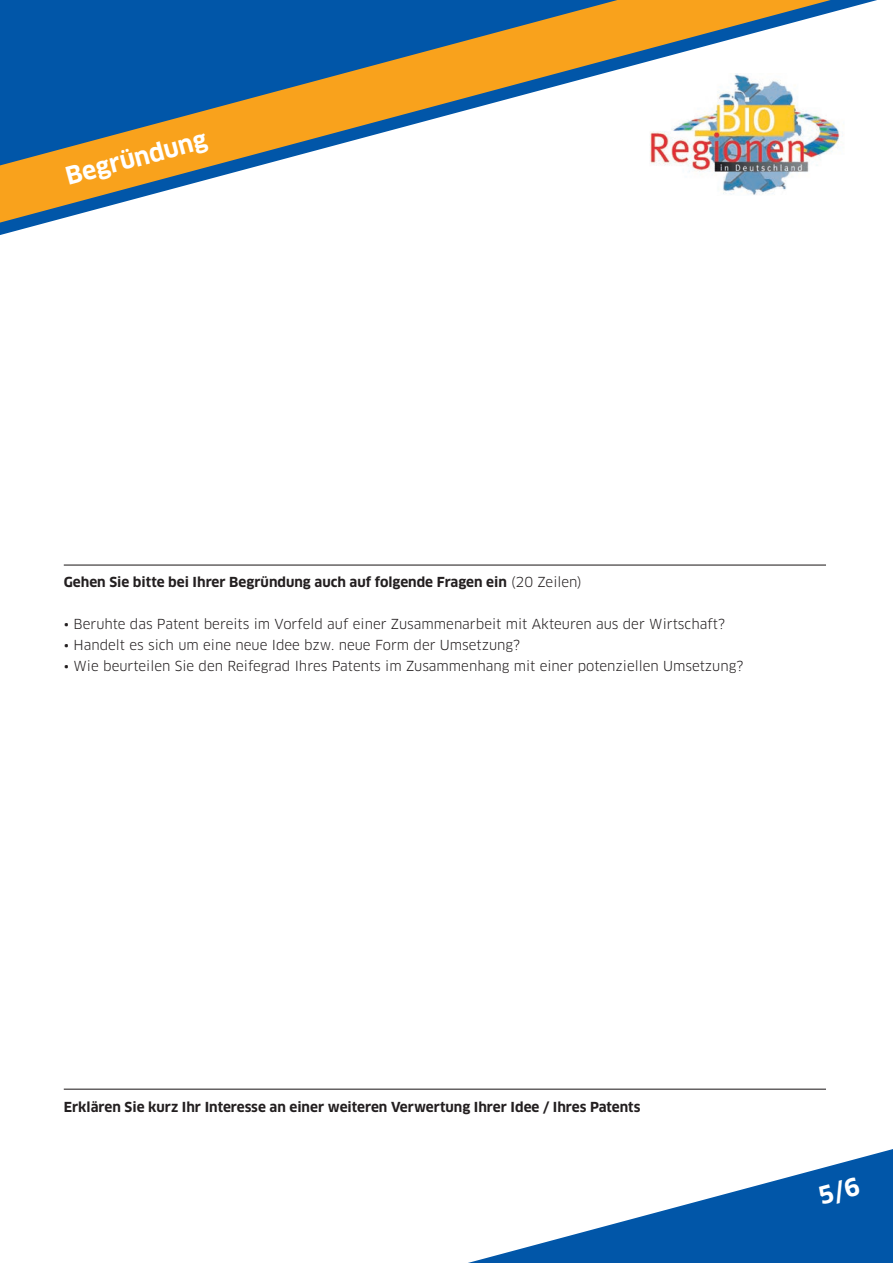
<style>
.page{position:relative;width:893px;height:1263px;background:#fff}
.page>*{position:absolute;margin:0;border:0;box-sizing:border-box;transform-origin:0 0}
.t1{font:700 24px "Clan";color:#fff}
.t2{font:13.5px "Clan";color:#231f20}
.t3{font:700 13.5px "Clan";color:#231f20}
.s1{font-weight:400}
</style>
<div class="page">
<svg style="left:0;top:0;width:877px;height:234px"></svg>
<hr style="left:64px;top:564px;width:762px;height:2px;background:#231f20">
<hr style="left:64px;top:1089px;width:762px;height:1px;background:#231f20">
<img style="left:649px;top:73px;width:201px;height:123px">
<svg style="left:468px;top:1149px;width:425px;height:114px"></svg>
<svg style="left:818px;top:1176px;width:42px;height:28px"></svg>
<h1 class="t1" style="left:62px;top:162px;width:147px;rotate:-15deg">Begründung</h1>
<p class="t3" style="left:64px;top:573px;width:520px">Gehen Sie bitte bei Ihrer Begründung auch auf folgende Fragen ein <span class="s1">(20 Zeilen)</span></p>
<p class="t2" style="left:64px;top:615px;width:663px">• Beruhte das Patent bereits im Vorfeld auf einer Zusammenarbeit mit Akteuren aus der Wirtschaft?</p>
<p class="t2" style="left:64px;top:636px;width:458px">• Handelt es sich um eine neue Idee bzw. neue Form der Umsetzung?</p>
<p class="t2" style="left:64px;top:657px;width:681px">• Wie beurteilen Sie den Reifegrad Ihres Patents im Zusammenhang mit einer potenziellen Umsetzung?</p>
<p class="t3" style="left:64px;top:1098px;width:578px">Erklären Sie kurz Ihr Interesse an einer weiteren Verwertung Ihrer Idee / Ihres Patents</p>
</div>
